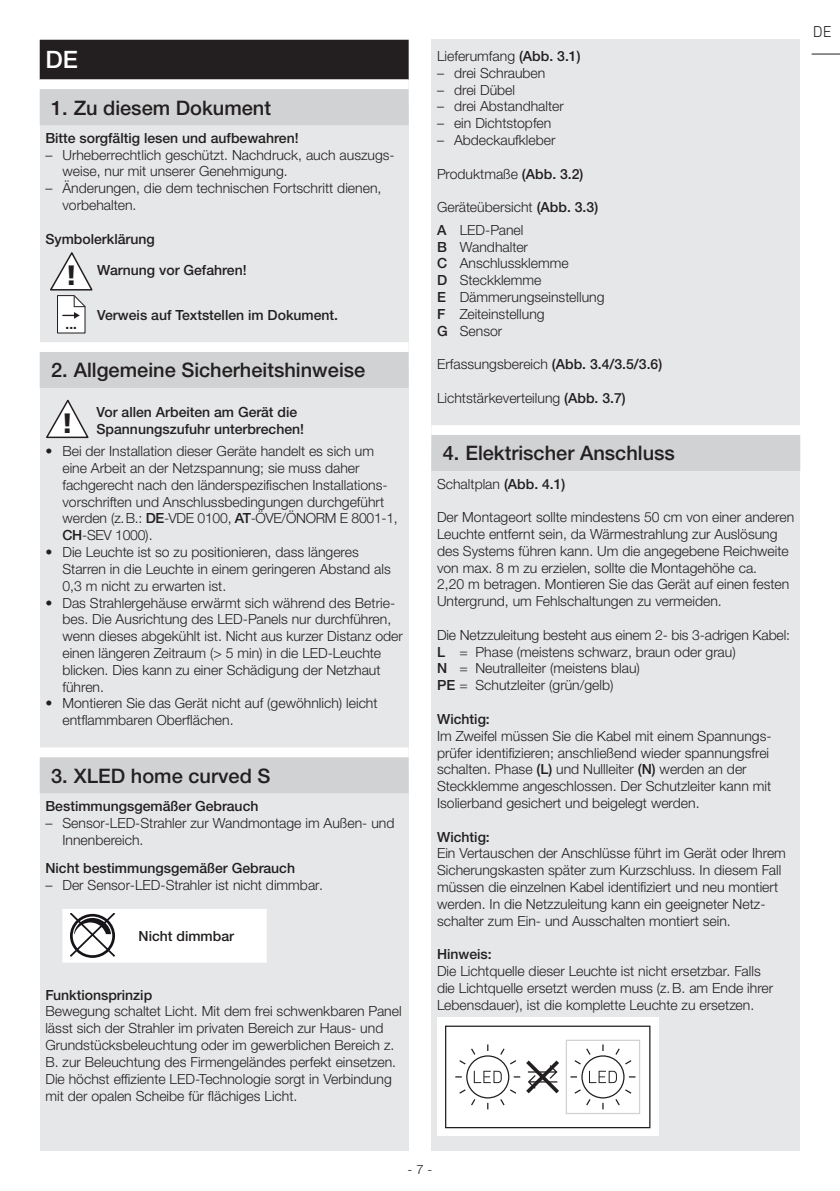
<style>
.page{position:relative;width:840px;height:1191px;background:#fff}
.page>*{position:absolute;margin:0;border:0;box-sizing:border-box;transform-origin:0 0}
.t1{font:900 28px "Frutiger LT Com";color:#231f20}
.t2{font:500 24px "Helvetica Neue LTW1 G";color:#fff}
.t3{font:500 20px "Helvetica Neue LTW1 G";color:#231f20}
.t4{font:300 16px "DIN Next W1 G";color:#231f20}
.t5{font:300 14px/16.8px "Helvetica Neue LTW1 G";color:#231f20}
.t6{font:500 14px/16.8px "Helvetica Neue LTW1 G";color:#231f20}
.t7{font:700 13.4px "Helvetica Neue LT Pro";color:#231f20}
.t8{font:300 13px "Helvetica Neue LTW1 G";color:#231f20}
.s1{font-family:"Frutiger LT Com";font-weight:900;font-size:28px}
.s2{font-weight:500}
</style>
<div class="page">
<div style="left:431px;top:40px;width:368px;height:1111px;background:#e6e7e9"></div>
<div style="left:431px;top:425px;width:368px;height:24px;background:#fff"></div>
<div style="left:431px;top:435px;width:368px;height:36px;background:#d1d2d4"></div>
<div style="left:437px;top:1017px;width:221px;height:119px;background:#fff"></div>
<svg style="left:445px;top:1025px;width:205px;height:103px"></svg>
<div style="left:40px;top:40px;width:368px;height:1111px;background:#e6e7e9"></div>
<div style="left:40px;top:40px;width:368px;height:40px;background:#231f20"></div>
<div style="left:40px;top:79px;width:368px;height:24px;background:#fff"></div>
<div style="left:40px;top:89px;width:368px;height:36px;background:#d1d2d4"></div>
<div style="left:40px;top:342px;width:368px;height:24px;background:#fff"></div>
<div style="left:40px;top:352px;width:368px;height:36px;background:#d1d2d4"></div>
<div style="left:40px;top:747px;width:368px;height:24px;background:#fff"></div>
<div style="left:40px;top:757px;width:368px;height:36px;background:#d1d2d4"></div>
<svg style="left:50px;top:252px;width:42px;height:81px"></svg>
<svg style="left:62px;top:909px;width:204px;height:53px;background:#efeeef"></svg>
<svg style="left:46px;top:400px;width:42px;height:39px"></svg>
<svg style="left:811px;top:54px;width:28px;height:1px"></svg>
<h2 class="t2" style="left:45px;top:45px;width:34px">DE</h2>
<h3 class="t3" style="left:51px;top:95px;width:221px">1. Zu diesem Dokument</h3>
<p class="t6" style="left:45px;top:129px;width:254px">Bitte sorgfältig lesen und aufbewahren!</p>
<p class="t5" style="left:62px;top:146px;width:334px;text-indent:-17px">– Urheberrechtlich geschützt. Nachdruck, auch auszugs&shy;weise, nur mit unserer Genehmigung.</p>
<p class="t5" style="left:62px;top:180px;width:320px;text-indent:-17px">– Änderungen, die dem technischen Fortschritt dienen, vorbehalten.</p>
<p class="t6" style="left:45px;top:230px;width:111px">Symbolerklärung</p>
<p class="t6" style="left:65px;top:262px;width:183px"><span class="s1">!</span> Warnung vor Gefahren!</p>
<p class="t7" style="left:66px;top:315px;width:13px">...</p>
<p class="t6" style="left:97px;top:306px;width:240px">Verweis auf Textstellen im Dokument.</p>
<h3 class="t3" style="left:51px;top:358px;width:315px">2. Allgemeine Sicherheitshinweise</h3>
<p class="t6" style="left:96px;top:403px;width:209px">Vor allen Arbeiten am Gerät die<br>Spannungszufuhr unterbrechen!</p>
<p class="t5" style="left:62px;top:443px;width:337px;text-indent:-17px">• Bei der Installation dieser Geräte handelt es sich um eine Arbeit an der Netzspannung; sie muss daher fachgerecht nach den länderspezifischen Installations&shy;vorschriften und Anschlussbedingungen durchgeführt werden (z.B.: <span class="s2">DE</span>-VDE 0100, <span class="s2">AT</span>-ÖVE/ÖNORM E 8001-1, <span class="s2">CH</span>-SEV 1000).</p>
<p class="t5" style="left:62px;top:543px;width:329px;text-indent:-17px">• Die Leuchte ist so zu positionieren, dass längeres<br>Starren in die Leuchte in einem geringeren Abstand als<br>0,3 m nicht zu erwarten ist.</p>
<p class="t5" style="left:62px;top:594px;width:342px;text-indent:-17px">• Das Strahlergehäuse erwärmt sich während des Betrie&shy;bes. Die Ausrichtung des LED-Panels nur durchführen, wenn dieses abgekühlt ist. Nicht aus kurzer Distanz oder einen längeren Zeitraum (&gt; 5 min) in die LED-Leuchte blicken. Dies kann zu einer Schädigung der Netzhaut führen.</p>
<p class="t5" style="left:62px;top:695px;width:316px;text-indent:-17px">• Montieren Sie das Gerät nicht auf (gewöhnlich) leicht entflammbaren Oberflächen.</p>
<h1 class="t1" style="left:61px;top:406px;width:14px">!</h1>
<h3 class="t3" style="left:51px;top:763px;width:221px">3. XLED home curved S</h3>
<p class="t6" style="left:45px;top:797px;width:214px">Bestimmungsgemäßer Gebrauch</p>
<p class="t5" style="left:62px;top:814px;width:333px;text-indent:-17px">– Sensor-LED-Strahler zur Wandmontage im Außen- und<br>Innenbereich.</p>
<p class="t6" style="left:45px;top:859px;width:251px">Nicht bestimmungsgemäßer Gebrauch</p>
<p class="t5" style="left:45px;top:876px;width:279px">– Der Sensor-LED-Strahler ist nicht dimmbar.</p>
<p class="t6" style="left:138px;top:927px;width:97px">Nicht dimmbar</p>
<p class="t6" style="left:45px;top:986px;width:108px">Funktionsprinzip</p>
<p class="t5" style="left:45px;top:1003px;width:357px">Bewegung schaltet Licht. Mit dem frei schwenkbaren Panel lässt sich der Strahler im privaten Bereich zur Haus- und Grundstücksbeleuchtung oder im gewerblichen Bereich z.<br>B. zur Beleuchtung des Firmengeländes perfekt einsetzen.<br>Die höchst effiziente LED-Technologie sorgt in Verbindung mit der opalen Scheibe für flächiges Licht.</p>
<p class="t5" style="left:437px;top:48px;width:145px">Lieferumfang <span class="s2">(Abb. 3.1)</span></p>
<p class="t5" style="left:437px;top:64px;width:110px">– drei Schrauben</p>
<p class="t5" style="left:437px;top:81px;width:80px">– drei Dübel</p>
<p class="t5" style="left:437px;top:98px;width:128px">– drei Abstandhalter</p>
<p class="t5" style="left:437px;top:115px;width:116px">– ein Dichtstopfen</p>
<p class="t5" style="left:437px;top:132px;width:120px">– Abdeckaufkleber</p>
<p class="t5" style="left:437px;top:165px;width:148px">Produktmaße <span class="s2">(Abb. 3.2)</span></p>
<p class="t5" style="left:437px;top:196px;width:163px;line-height:22.4px">Geräteübersicht <span class="s2">(Abb. 3.3)<br>A</span> LED-Panel</p>
<p class="t5" style="left:437px;top:238px;width:169px"><span class="s2">B</span> Wandhalter<br><span class="s2">C</span> Anschlussklemme<br><span class="s2">D</span> Steckklemme<br><span class="s2">E</span> Dämmerungseinstellung<br><span class="s2">F</span> Zeiteinstellung<br><span class="s2">G</span> Sensor</p>
<p class="t5" style="left:437px;top:356px;width:226px">Erfassungsbereich <span class="s2">(Abb. 3.4/3.5/3.6)</span></p>
<p class="t5" style="left:437px;top:389px;width:190px">Lichtstärkeverteilung <span class="s2">(Abb. 3.7)</span></p>
<h3 class="t3" style="left:442px;top:441px;width:234px">4. Elektrischer Anschluss</h3>
<p class="t5" style="left:437px;top:475px;width:130px">Schaltplan <span class="s2">(Abb. 4.1)</span></p>
<p class="t5" style="left:437px;top:509px;width:358px">Der Montageort sollte mindestens 50 cm von einer anderen Leuchte entfernt sein, da Wärmestrahlung zur Auslösung des Systems führen kann. Um die angegebene Reichweite von max. 8 m zu erzielen, sollte die Montagehöhe ca.<br>2,20 m betragen. Montieren Sie das Gerät auf einen festen Untergrund, um Fehlschaltungen zu vermeiden.</p>
<p class="t5" style="left:437px;top:626px;width:354px">Die Netzzuleitung besteht aus einem 2- bis 3-adrigen Kabel:<br><span class="s2">L</span> = Phase (meistens schwarz, braun oder grau)<br><span class="s2">N</span> = Neutralleiter (meistens blau)<br><span class="s2">PE</span> = Schutzleiter (grün/gelb)</p>
<p class="t6" style="left:437px;top:710px;width:54px">Wichtig:</p>
<p class="t5" style="left:437px;top:727px;width:336px">Im Zweifel müssen Sie die Kabel mit einem Spannungs&shy;prüfer identifizieren; anschließend wieder spannungsfrei schalten. Phase <span class="s2">(L)</span> und Nullleiter <span class="s2">(N)</span> werden an der Steckklemme angeschlossen. Der Schutzleiter kann mit Isolierband gesichert und beigelegt werden.</p>
<p class="t6" style="left:437px;top:828px;width:54px">Wichtig:</p>
<p class="t5" style="left:437px;top:845px;width:350px">Ein Vertauschen der Anschlüsse führt im Gerät oder Ihrem Sicherungskasten später zum Kurzschluss. In diesem Fall müssen die einzelnen Kabel identifiziert und neu montiert werden. In die Netzzuleitung kann ein geeigneter Netz&shy;schalter zum Ein- und Ausschalten montiert sein.</p>
<p class="t6" style="left:437px;top:945px;width:56px">Hinweis:</p>
<p class="t5" style="left:437px;top:962px;width:337px">Die Lichtquelle dieser Leuchte ist nicht ersetzbar. Falls die Lichtquelle ersetzt werden muss (z.B. am Ende ihrer<br>Lebensdauer), ist die komplette Leuchte zu ersetzen.</p>
<p class="t4" style="left:812px;top:23px;width:20px">DE</p>
<p class="t8" style="left:407px;top:1161px;width:26px">- 7 -</p>
</div>
